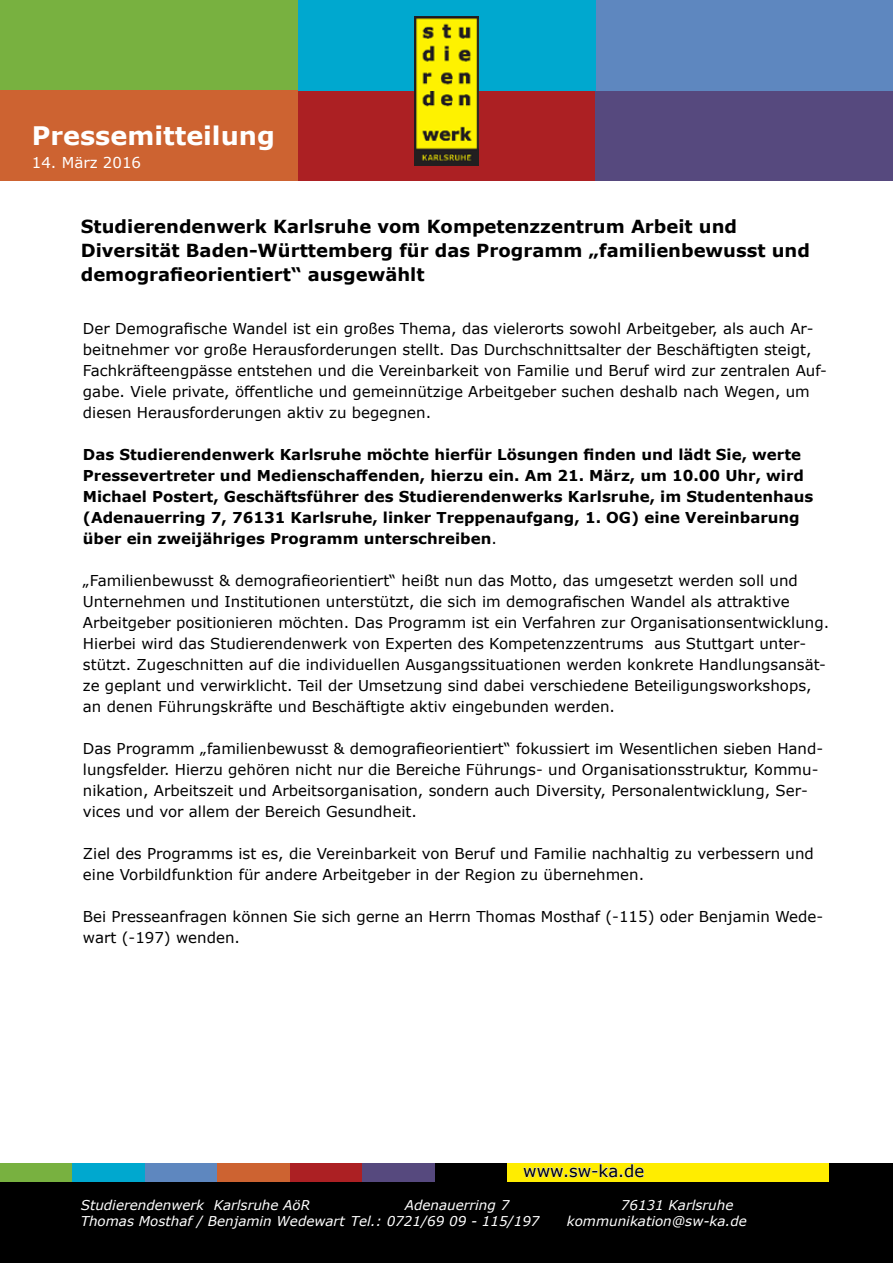
<style>
.page{position:relative;width:893px;height:1263px;background:#fff}
.page>*{position:absolute;margin:0;border:0;box-sizing:border-box;transform-origin:0 0}
.t1{font:700 25.5px "Verdana";color:#fff}
.t2{font:700 18px/24px "Verdana";color:#000}
.t3{font:16.5px "Verdana";color:#000}
.t4{font:15px/21px "Verdana";color:#000}
.t5{font:700 15px/21px "Verdana";color:#000}
.t6{font:15px "Verdana";color:#fff}
.t7{font:italic 13.5px "Verdana";color:#fff}
.s1{font-weight:400}
</style>
<div class="page">
<div style="left:298px;top:90px;width:297px;height:90px;background:#ac2023"></div>
<div style="left:595px;top:90px;width:298px;height:90px;background:#56497e"></div>
<div style="left:0;top:0;width:298px;height:90px;background:#78b140"></div>
<div style="left:595px;top:0;width:298px;height:90px;background:#5e87bf"></div>
<div style="left:298px;top:0;width:297px;height:90px;background:#00a8cf"></div>
<div style="left:0;top:90px;width:298px;height:90px;background:#cd6331"></div>
<div style="left:0;top:1163px;width:893px;height:100px;background:#000"></div>
<div style="left:145px;top:1163px;width:72px;height:18px;background:#5e87bf"></div>
<div style="left:0;top:1163px;width:72px;height:18px;background:#78b140"></div>
<div style="left:507px;top:1163px;width:322px;height:18px;background:#ffed00"></div>
<div style="left:72px;top:1163px;width:73px;height:18px;background:#00a8cf"></div>
<div style="left:217px;top:1163px;width:73px;height:18px;background:#cd6331"></div>
<div style="left:290px;top:1163px;width:72px;height:18px;background:#ac2023"></div>
<div style="left:362px;top:1163px;width:73px;height:18px;background:#56497e"></div>
<svg style="left:523px;top:1163px;width:121px;height:15px"></svg>
<img style="left:415px;top:17px;width:63px;height:149px">
<h1 class="t1" style="left:32px;top:118px;width:244px">Pressemitteilung</h1>
<p class="t6" style="left:32px;top:152px;width:111px">14. März 2016</p>
<p class="t2" style="left:81px;top:214px;width:731px">Studierendenwerk Karlsruhe vom Kompetenzzentrum Arbeit und<br>Diversität Baden-Württemberg für das Programm „familienbewusst und demografieorientiert“ ausgewählt</p>
<p class="t4" style="left:83px;top:317px;width:746px">Der Demografische Wandel ist ein großes Thema, das vielerorts sowohl Arbeitgeber, als auch Ar&shy;beitnehmer vor große Herausforderungen stellt. Das Durchschnittsalter der Beschäftigten steigt, Fachkräfteengpässe entstehen und die Vereinbarkeit von Familie und Beruf wird zur zentralen Auf&shy;gabe. Viele private, öffentliche und gemeinnützige Arbeitgeber suchen deshalb nach Wegen, um diesen Herausforderungen aktiv zu begegnen.</p>
<p class="t5" style="left:83px;top:443px;width:732px">Das Studierendenwerk Karlsruhe möchte hierfür Lösungen finden und lädt Sie, werte Pressevertreter und Medienschaffenden, hierzu ein. Am 21. März, um 10.00 Uhr, wird Michael Postert, Geschäftsführer des Studierendenwerks Karlsruhe, im Studentenhaus (Adenauerring 7, 76131 Karlsruhe, linker Treppenaufgang, 1. OG) eine Vereinbarung über ein zweijähriges Programm unterschreiben<span class="s1">.</span></p>
<p class="t4" style="left:83px;top:569px;width:748px">„Familienbewusst &amp; demografieorientiert“ heißt nun das Motto, das umgesetzt werden soll und Unternehmen und Institutionen unterstützt, die sich im demografischen Wandel als attraktive Arbeitgeber positionieren möchten. Das Programm ist ein Verfahren zur Organisationsentwicklung.<br>Hierbei wird das Studierendenwerk von Experten des Kompetenzzentrums aus Stuttgart unter&shy;stützt. Zugeschnitten auf die individuellen Ausgangssituationen werden konkrete Handlungsansät&shy;ze geplant und verwirklicht. Teil der Umsetzung sind dabei verschiedene Beteiligungsworkshops, an denen Führungskräfte und Beschäftigte aktiv eingebunden werden.</p>
<p class="t4" style="left:83px;top:737px;width:742px">Das Programm „familienbewusst &amp; demografieorientiert“ fokussiert im Wesentlichen sieben Hand&shy;lungsfelder. Hierzu gehören nicht nur die Bereiche Führungs- und Organisationsstruktur, Kommu&shy;nikation, Arbeitszeit und Arbeitsorganisation, sondern auch Diversity, Personalentwicklung, Ser&shy;vices und vor allem der Bereich Gesundheit.</p>
<p class="t4" style="left:83px;top:842px;width:732px">Ziel des Programms ist es, die Vereinbarkeit von Beruf und Familie nachhaltig zu verbessern und eine Vorbildfunktion für andere Arbeitgeber in der Region zu übernehmen.</p>
<p class="t4" style="left:83px;top:905px;width:742px">Bei Presseanfragen können Sie sich gerne an Herrn Thomas Mosthaf (-115) oder Benjamin Wede&shy;wart (-197) wenden.</p>
<p class="t3" style="left:523px;top:1159px;width:123px">www.sw-ka.de</p>
<p class="t7" style="left:81px;top:1195px;width:231px">Studierendenwerk Karlsruhe AöR</p>
<p class="t7" style="left:405px;top:1195px;width:106px">Adenauerring 7</p>
<p class="t7" style="left:621px;top:1195px;width:114px">76131 Karlsruhe</p>
<p class="t7" style="left:81px;top:1212px;width:460px">Thomas Mosthaf / Benjamin Wedewart Tel.: 0721/69 09 - 115/197</p>
<p class="t7" style="left:567px;top:1212px;width:182px">kommunikation@sw-ka.de</p>
</div>
